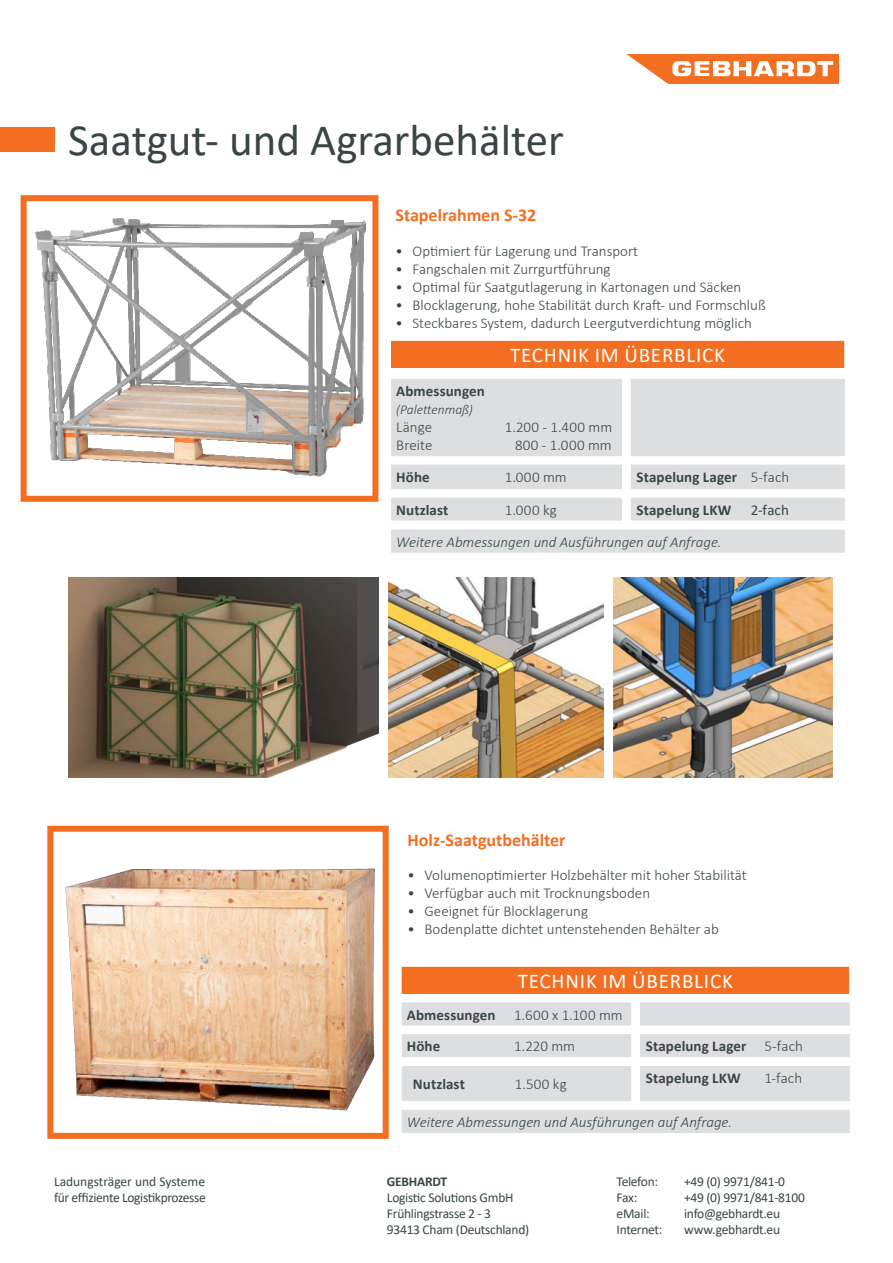
<style>
.page{position:relative;width:893px;height:1263px;background:#fff}
.page>*{position:absolute;margin:0;border:0;box-sizing:border-box;transform-origin:0 0}
.PRODUKT_head_rechtsb{font:45px "Calibri";color:#394546}
.NUTZEN_head{font:21px "Calibri";letter-spacing:.04em;color:#fff}
.t1{font:700 18px "Calibri";color:#f36e21}
.ALLGEMEIN_fliess_lin{font:300 15px/18px "Calibri";color:#394546}
.ALLGEMEIN_fliess_lin-2{font:700 15px "Calibri";letter-spacing:.005em;color:#394546}
.ALLGEMEIN_fliess_lin-3{font:italic 300 15px "Calibri";color:#394546}
.ALLGEMEIN_fliess_lin-4{font:300 15px/18px "Calibri";letter-spacing:.025em;color:#394546;text-align:right}
.ALLGEMEIN_fliess_lin-5{font:15px "Calibri";color:#394546}
.t2{font:13.5px "Calibri";letter-spacing:-.02em;color:#394546}
.t3{font:13.5px "Calibri";color:#394546}
.ALLGEMEIN_fliess_lin-6{font:italic 300 13.5px "Calibri";letter-spacing:.005em;color:#394546}
.t4{font:700 13.5px "Calibri";letter-spacing:-.02em;color:#394546}
</style>
<div class="page">
<svg style="left:626px;top:54px;width:213px;height:30px"></svg>
<div style="left:0;top:128px;width:54px;height:24px;background:#f36e21"></div>
<div style="left:390px;top:340px;width:455px;height:28px;background:#f36e21"></div>
<svg style="left:391px;top:529px;width:454px;height:24px;background:#dedfe1"></svg>
<hr style="left:389px;top:339px;width:110px;height:2px;background:#fff">
<hr style="left:499px;top:339px;width:123px;height:2px;background:#fff">
<hr style="left:631px;top:339px;width:114px;height:2px;background:#fff">
<hr style="left:745px;top:339px;width:101px;height:2px;background:#fff">
<hr style="left:844px;top:341px;width:2px;height:27px;background:#fff">
<svg style="left:391px;top:379px;width:454px;height:142px;background:#e1e2e4"></svg>
<img style="left:614px;top:577px;width:219px;height:200px">
<div style="left:401px;top:966px;width:449px;height:28px;background:#f36e21"></div>
<div style="left:402px;top:1110px;width:448px;height:23px;background:#dddee0"></div>
<hr style="left:400px;top:965px;width:108px;height:2px;background:#fff">
<hr style="left:400px;top:967px;width:2px;height:27px;background:#fff">
<hr style="left:508px;top:965px;width:123px;height:2px;background:#fff">
<hr style="left:640px;top:965px;width:118px;height:2px;background:#fff">
<hr style="left:758px;top:965px;width:93px;height:2px;background:#fff">
<hr style="left:849px;top:967px;width:2px;height:27px;background:#fff">
<svg style="left:401px;top:1002px;width:449px;height:99px"></svg>
<img style="left:68px;top:577px;width:310px;height:200px">
<img style="left:389px;top:577px;width:214px;height:200px">
<img style="left:65px;top:868px;width:310px;height:243px">
<div style="left:47px;top:826px;width:342px;height:313px;border:6px solid #f36e21"></div>
<img style="left:20px;top:198px;width:401px;height:307px">
<img style="left:247px;top:410px;width:16px;height:22px">
<p class="PRODUKT_head_rechtsb" style="left:68px;top:109px;width:497px">Saatgut- und Agrarbehälter</p>
<p class="t1" style="left:395px;top:203px;width:142px">Stapelrahmen S-32</p>
<p class="ALLGEMEIN_fliess_lin" style="left:395px;top:242px;width:244px">• Optimiert für Lagerung und Transport</p>
<p class="ALLGEMEIN_fliess_lin" style="left:395px;top:260px;width:217px">• Fangschalen mit Zurrgurtführung</p>
<p class="ALLGEMEIN_fliess_lin" style="left:395px;top:278px;width:347px">• Optimal für Saatgutlagerung in Kartonagen und Säcken</p>
<p class="ALLGEMEIN_fliess_lin" style="left:395px;top:296px;width:372px">• Blocklagerung, hohe Stabilität durch Kraft- und Formschluß</p>
<p class="ALLGEMEIN_fliess_lin" style="left:395px;top:314px;width:358px">• Steckbares System, dadurch Leergutverdichtung möglich</p>
<p class="NUTZEN_head" style="left:510px;top:340px;width:217px">TECHNIK IM ÜBERBLICK</p>
<p class="ALLGEMEIN_fliess_lin-2" style="left:396px;top:380px;width:90px">Abmessungen</p>
<p class="ALLGEMEIN_fliess_lin-6" style="left:396px;top:401px;width:78px">(Palettenmaß)</p>
<p class="ALLGEMEIN_fliess_lin" style="left:396px;top:418px;width:38px">Länge<br>Breite</p>
<p class="ALLGEMEIN_fliess_lin-4" style="left:505px;top:418px;width:109px">1.200 - 1.400 mm<br>800 - 1.000 mm</p>
<p class="ALLGEMEIN_fliess_lin-2" style="left:396px;top:466px;width:35px">Höhe</p>
<p class="ALLGEMEIN_fliess_lin" style="left:505px;top:468px;width:63px">1.000 mm</p>
<p class="ALLGEMEIN_fliess_lin-2" style="left:637px;top:466px;width:102px">Stapelung Lager</p>
<p class="ALLGEMEIN_fliess_lin" style="left:751px;top:468px;width:40px">5-fach</p>
<p class="ALLGEMEIN_fliess_lin-2" style="left:396px;top:499px;width:54px">Nutzlast</p>
<p class="ALLGEMEIN_fliess_lin" style="left:505px;top:501px;width:54px">1.000 kg</p>
<p class="ALLGEMEIN_fliess_lin-2" style="left:637px;top:499px;width:96px">Stapelung LKW</p>
<p class="ALLGEMEIN_fliess_lin-5" style="left:751px;top:499px;width:40px">2-fach</p>
<p class="ALLGEMEIN_fliess_lin-3" style="left:396px;top:532px;width:327px">Weitere Abmessungen und Ausführungen auf Anfrage.</p>
<p class="t3" style="left:54px;top:1172px;width:153px">Ladungsträger und Systeme</p>
<p class="t2" style="left:54px;top:1188px;width:153px">für effiziente Logistikprozesse</p>
<p class="t1" style="left:407px;top:827px;width:160px">Holz-Saatgutbehälter</p>
<p class="ALLGEMEIN_fliess_lin" style="left:407px;top:866px;width:341px">• Volumenoptimierter Holzbehälter mit hoher Stabilität</p>
<p class="ALLGEMEIN_fliess_lin" style="left:407px;top:884px;width:244px">• Verfügbar auch mit Trocknungsboden</p>
<p class="ALLGEMEIN_fliess_lin" style="left:407px;top:902px;width:182px">• Geeignet für Blocklagerung</p>
<p class="ALLGEMEIN_fliess_lin" style="left:407px;top:920px;width:313px">• Bodenplatte dichtet untenstehenden Behälter ab</p>
<p class="NUTZEN_head" style="left:518px;top:966px;width:217px">TECHNIK IM ÜBERBLICK</p>
<p class="ALLGEMEIN_fliess_lin-2" style="left:407px;top:1004px;width:90px">Abmessungen</p>
<p class="ALLGEMEIN_fliess_lin" style="left:514px;top:1005px;width:110px">1.600 x 1.100 mm</p>
<p class="ALLGEMEIN_fliess_lin-2" style="left:407px;top:1036px;width:35px">Höhe</p>
<p class="ALLGEMEIN_fliess_lin" style="left:514px;top:1037px;width:62px">1.220 mm</p>
<p class="ALLGEMEIN_fliess_lin-2" style="left:646px;top:1036px;width:102px">Stapelung Lager</p>
<p class="ALLGEMEIN_fliess_lin" style="left:764px;top:1037px;width:40px">5-fach</p>
<p class="ALLGEMEIN_fliess_lin-2" style="left:413px;top:1073px;width:54px">Nutzlast</p>
<p class="ALLGEMEIN_fliess_lin" style="left:515px;top:1075px;width:53px">1.500 kg</p>
<p class="ALLGEMEIN_fliess_lin-2" style="left:646px;top:1067px;width:96px">Stapelung LKW</p>
<p class="ALLGEMEIN_fliess_lin" style="left:764px;top:1069px;width:39px">1-fach</p>
<p class="ALLGEMEIN_fliess_lin-3" style="left:407px;top:1112px;width:327px">Weitere Abmessungen und Ausführungen auf Anfrage.</p>
<p class="t4" style="left:387px;top:1172px;width:62px">GEBHARDT</p>
<p class="t2" style="left:387px;top:1188px;width:128px">Logistic Solutions GmbH</p>
<p class="t2" style="left:387px;top:1204px;width:106px">Frühlingstrasse 2 - 3</p>
<p class="t2" style="left:387px;top:1220px;width:144px">93413 Cham (Deutschland)</p>
<p class="t2" style="left:617px;top:1172px;width:43px">Telefon:</p>
<p class="t2" style="left:684px;top:1172px;width:103px">+49 (0) 9971/841-0</p>
<p class="t2" style="left:617px;top:1188px;width:22px">Fax:</p>
<p class="t2" style="left:684px;top:1188px;width:122px">+49 (0) 9971/841-8100</p>
<p class="t2" style="left:617px;top:1204px;width:35px">eMail:</p>
<p class="t2" style="left:684px;top:1204px;width:98px">info@gebhardt.eu</p>
<p class="t2" style="left:617px;top:1220px;width:47px">Internet:</p>
<p class="t2" style="left:684px;top:1220px;width:97px">www.gebhardt.eu</p>
</div>
